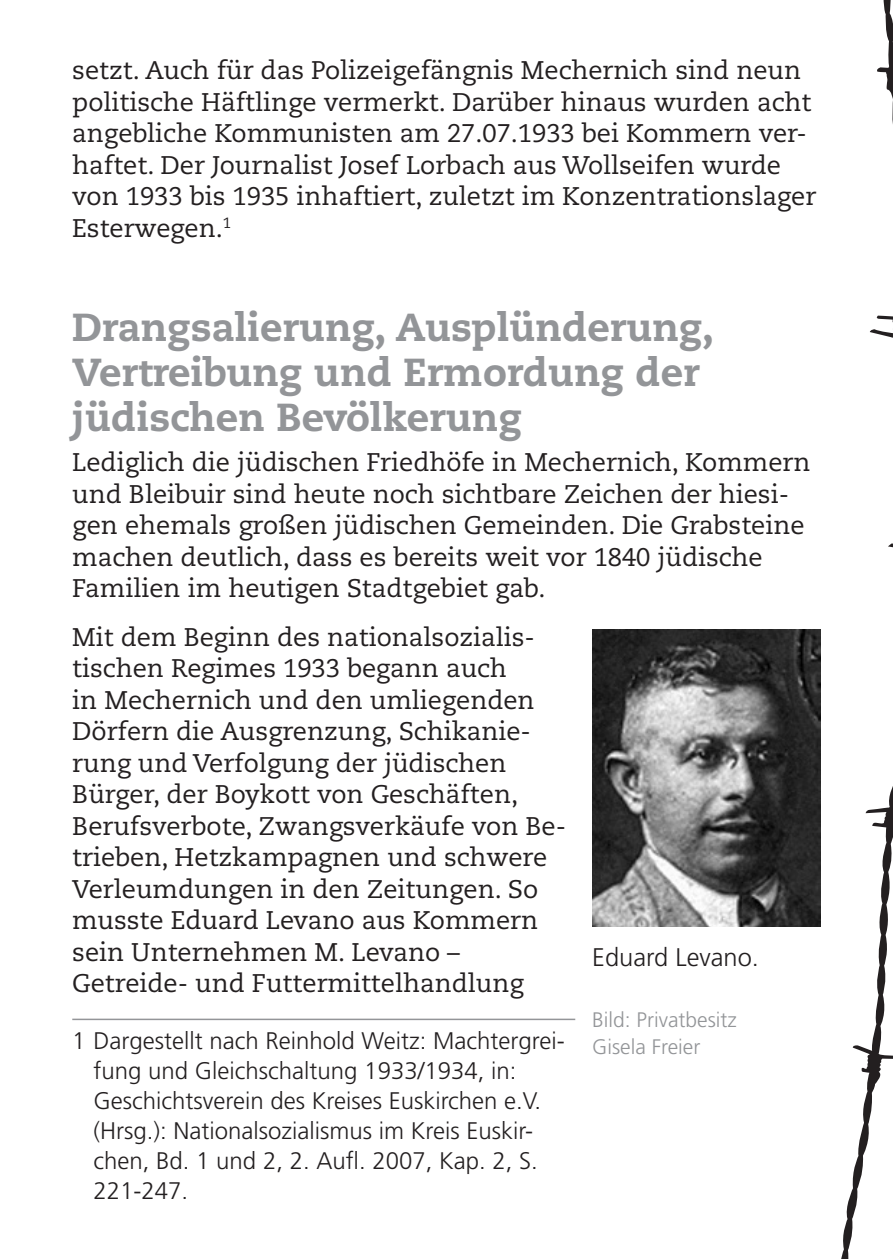
<style>
.page{position:relative;width:893px;height:1259px;background:#fff}
.page>*{position:absolute;margin:0;border:0;box-sizing:border-box;transform-origin:0 0}
.t1{font:800 39px/45px "Caecilia LT Std";color:#939598}
.t2{font:25.5px/31.5px "Caecilia LT Std";color:#231f20}
.t3{font:300 25.5px "Frutiger LT Pro";color:#231f20}
.t4{font:300 24px/30px "Frutiger LT Pro";color:#231f20}
.t5{font:300 21px/27px "Frutiger LT Pro";color:#939598}
</style>
<div class="page">
<hr style="left:72px;top:1018px;width:503px;height:2px;background:#939598">
<svg style="left:841px;top:0;width:52px;height:1259px"></svg>
<img style="left:592px;top:629px;width:229px;height:298px">
<p class="t2" style="left:72px;top:55px;width:745px">setzt. Auch für das Polizeigefängnis Mechernich sind neun politische Häftlinge vermerkt. Darüber hinaus wurden acht angebliche Kommunisten am 27.07.1933 bei Kommern ver&shy;haftet. Der Journalist Josef Lorbach aus Wollseifen wurde von 1933 bis 1935 inhaftiert, zuletzt im Konzentrationslager Esterwegen.<sup>1</sup></p>
<p class="t1" style="left:72px;top:305px;width:643px">Drangsalierung, Ausplünderung,<br>Vertreibung und Ermordung der jüdischen Bevölkerung</p>
<p class="t2" style="left:72px;top:447px;width:740px">Lediglich die jüdischen Friedhöfe in Mechernich, Kommern und Bleibuir sind heute noch sichtbare Zeichen der hiesi&shy;gen ehemals großen jüdischen Gemeinden. Die Grabsteine machen deutlich, dass es bereits weit vor 1840 jüdische Familien im heutigen Stadtgebiet gab.</p>
<p class="t2" style="left:72px;top:622px;width:495px">Mit dem Beginn des nationalsozialis&shy;tischen Regimes 1933 begann auch<br>in Mechernich und den umliegenden Dörfern die Ausgrenzung, Schikanie&shy;rung und Verfolgung der jüdischen Bürger, der Boykott von Geschäften, Berufsverbote, Zwangsverkäufe von Be&shy;trieben, Hetzkampagnen und schwere Verleumdungen in den Zeitungen. So musste Eduard Levano aus Kommern sein Unternehmen M. Levano – Getreide- und Futtermittelhandlung</p>
<p class="t4" style="left:94px;top:1026px;width:473px;text-indent:-21px">1 Dargestellt nach Reinhold Weitz: Machtergrei&shy;fung und Gleichschaltung 1933/1934, in:<br>Geschichtsverein des Kreises Euskirchen e.V. (Hrsg.): Nationalsozialismus im Kreis Euskir&shy;chen, Bd. 1 und 2, 2. Aufl. 2007, Kap. 2, S.<br>221-247.</p>
<p class="t3" style="left:592px;top:942px;width:168px">Eduard Levano.</p>
<p class="t5" style="left:592px;top:1006px;width:146px">Bild: Privatbesitz<br>Gisela Freier</p>
</div>
